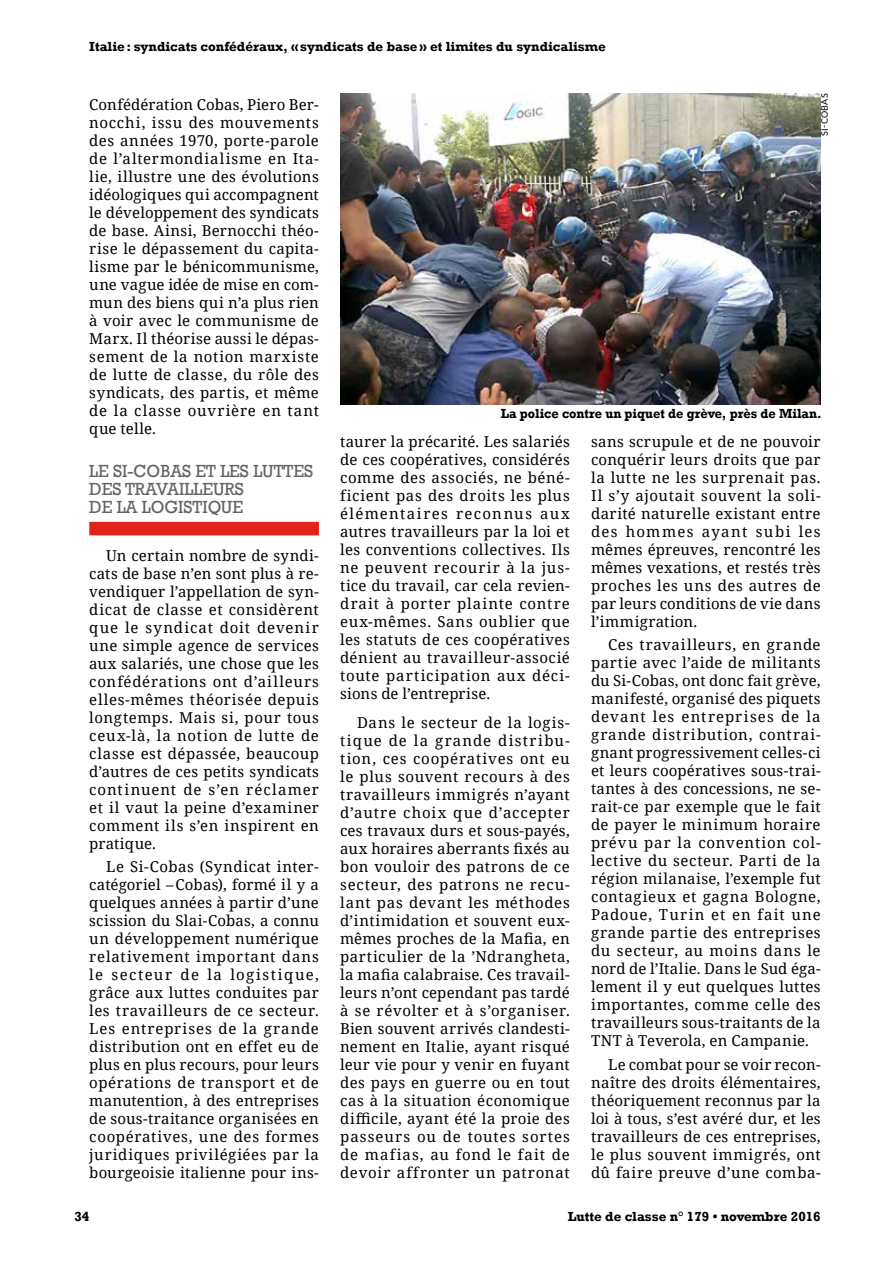
<style>
.page{position:relative;width:893px;height:1263px;background:#fff}
.page>*{position:absolute;margin:0;border:0;box-sizing:border-box;transform-origin:0 0}
.t1{font:18px/18px "Rockwell";color:#646363;scale:.95 1}
.t2{font:15px/18px "Noto Serif";letter-spacing:.035em;color:#000;text-align:justify}
.t3{font:700 13.5px "Rockwell";color:#000}
.t4{font:700 13.5px "Rockwell";color:#000;scale:.95 1}
.t5{font:9px "Lato";letter-spacing:.025em;color:#000}
</style>
<div class="page">
<div style="left:89px;top:522px;width:230px;height:13px;background:#e2231a"></div>
<img style="left:340px;top:94px;width:481px;height:310px">
<p class="t3" style="left:89px;top:39px;width:518px">Italie: syndicats confédéraux, «syndicats de base» et limites du syndicalisme</p>
<p class="t2" style="left:89px;top:95px;width:231px">Confédération Cobas, Piero Ber&shy;nocchi, issu des mouvements des années 1970, porte-parole de l’altermondialisme en Ita&shy;lie, illustre une des évolutions idéologiques qui accompagnent le développement des syndicats de base. Ainsi, Bernocchi théo&shy;rise le dépassement du capita&shy;lisme par le bénicommunisme, une vague idée de mise en com&shy;mun des biens qui n’a plus rien à voir avec le communisme de Marx. Il théorise aussi le dépas&shy;sement de la notion marxiste de lutte de classe, du rôle des syndicats, des partis, et même de la classe ouvrière en tant que telle.</p>
<p class="t1" style="left:89px;top:463px;width:237px">LE SI-COBAS ET LES LUTTES<br>DES TRAVAILLEURS<br>DE LA LOGISTIQUE</p>
<p class="t2" style="left:89px;top:546px;width:231px;text-indent:17px">Un certain nombre de syndi&shy;cats de base n’en sont plus à re&shy;vendiquer l’appellation de syn&shy;dicat de classe et considèrent que le syndicat doit devenir une simple agence de services aux salariés, une chose que les confédérations ont d’ailleurs elles-mêmes théorisée depuis longtemps. Mais si, pour tous ceux-là, la notion de lutte de classe est dépassée, beaucoup d’autres de ces petits syndicats continuent de s’en réclamer et il vaut la peine d’examiner comment ils s’en inspirent en pratique.</p>
<p class="t2" style="left:89px;top:857px;width:231px;text-indent:17px">Le Si-Cobas (Syndicat inter&shy;catégoriel –Cobas), formé il y a quelques années à partir d’une scission du Slai-Cobas, a connu un développement numérique relativement important dans le secteur de la logistique, grâce aux luttes conduites par les travailleurs de ce secteur.<br>Les entreprises de la grande distribution ont en effet eu de plus en plus recours, pour leurs opérations de transport et de manutention, à des entreprises de sous-traitance organisées en coopératives, une des formes juridiques privilégiées par la bourgeoisie italienne pour ins-</p>
<p class="t3" style="left:74px;top:1208px;width:16px">34</p>
<p class="t5" style="left:818px;top:136px;width:44px;rotate:-90deg">SI-COBAS</p>
<p class="t4" style="left:501px;top:405px;width:339px">La police contre un piquet de grève, près de Milan.</p>
<p class="t2" style="left:340px;top:432px;width:231px">taurer la précarité. Les salariés de ces coopératives, considérés comme des associés, ne béné&shy;ficient pas des droits les plus élémentaires reconnus aux autres travailleurs par la loi et les conventions collectives. Ils ne peuvent recourir à la jus&shy;tice du travail, car cela revien&shy;drait à porter plainte contre eux-mêmes. Sans oublier que les statuts de ces coopératives dénient au travailleur-associé toute participation aux déci&shy;sions de l’entreprise.</p>
<p class="t2" style="left:340px;top:713px;width:231px;text-indent:17px">Dans le secteur de la logis&shy;tique de la grande distribu&shy;tion, ces coopératives ont eu le plus souvent recours à des travailleurs immigrés n’ayant d’autre choix que d’accepter ces travaux durs et sous-payés, aux horaires aberrants fixés au bon vouloir des patrons de ce secteur, des patrons ne recu&shy;lant pas devant les méthodes d’intimidation et souvent eux&shy;mêmes proches de la Mafia, en particulier de la ’Ndrangheta, la mafia calabraise. Ces travail&shy;leurs n’ont cependant pas tardé à se révolter et à s’organiser.<br>Bien souvent arrivés clandesti&shy;nement en Italie, ayant risqué leur vie pour y venir en fuyant des pays en guerre ou en tout cas à la situation économique difficile, ayant été la proie des passeurs ou de toutes sortes de mafias, au fond le fait de devoir affronter un patronat</p>
<p class="t2" style="left:591px;top:432px;width:231px">sans scrupule et de ne pouvoir conquérir leurs droits que par la lutte ne les surprenait pas.<br>Il s’y ajoutait souvent la soli&shy;darité naturelle existant entre des hommes ayant subi les mêmes épreuves, rencontré les mêmes vexations, et restés très proches les uns des autres de par leurs conditions de vie dans l’immigration.</p>
<p class="t2" style="left:591px;top:635px;width:231px;text-indent:17px">Ces travailleurs, en grande partie avec l’aide de militants du Si-Cobas, ont donc fait grève, manifesté, organisé des piquets devant les entreprises de la grande distribution, contrai&shy;gnant progressivement celles-ci et leurs coopératives sous-trai&shy;tantes à des concessions, ne se&shy;rait-ce par exemple que le fait de payer le minimum horaire prévu par la convention col&shy;lective du secteur. Parti de la région milanaise, l’exemple fut contagieux et gagna Bologne, Padoue, Turin et en fait une grande partie des entreprises du secteur, au moins dans le nord de l’Italie. Dans le Sud éga&shy;lement il y eut quelques luttes importantes, comme celle des travailleurs sous-traitants de la TNT à Teverola, en Campanie.</p>
<p class="t2" style="left:591px;top:1055px;width:231px;text-indent:17px">Le combat pour se voir recon&shy;naître des droits élémentaires, théoriquement reconnus par la loi à tous, s’est avéré dur, et les travailleurs de ces entreprises, le plus souvent immigrés, ont dû faire preuve d’une comba-</p>
<p class="t3" style="left:568px;top:1208px;width:254px">Lutte de classe n° 179 • novembre 2016</p>
</div>
